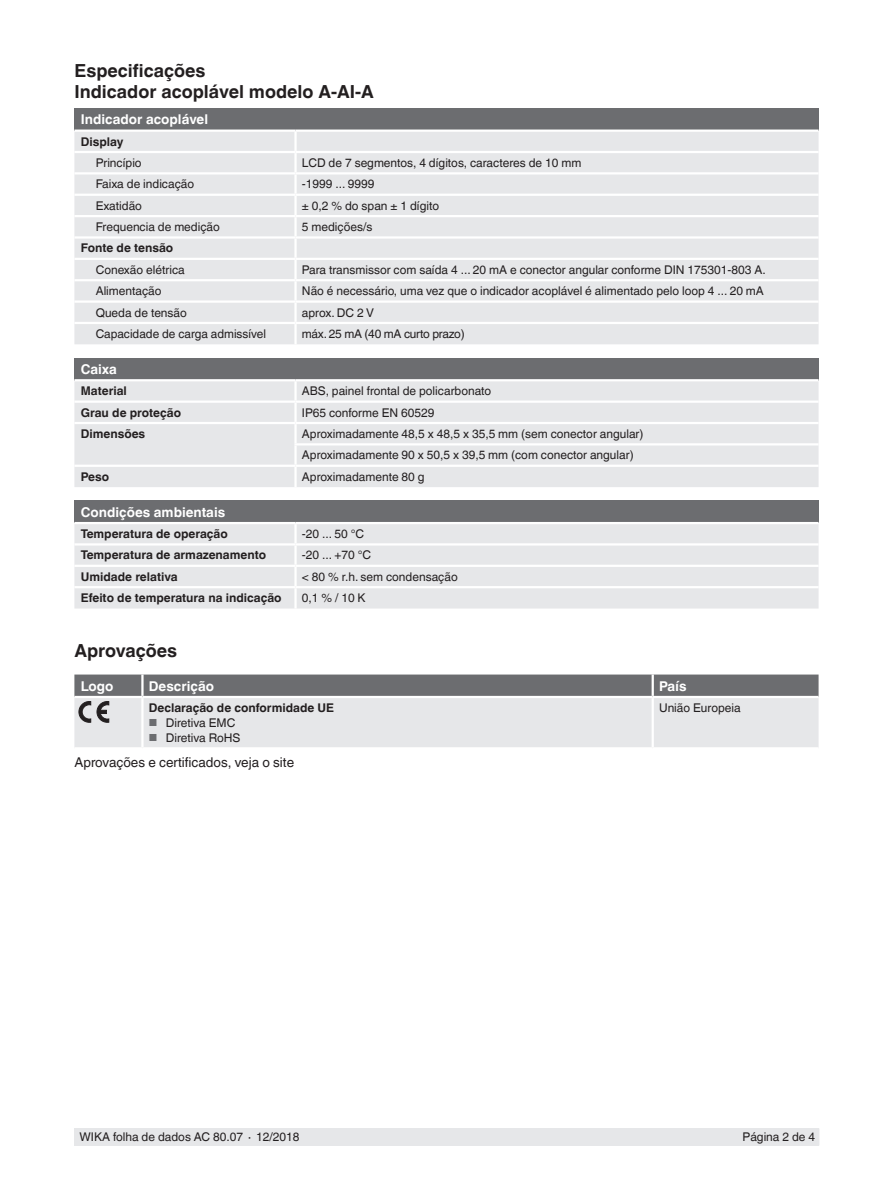
<style>
.page{position:relative;width:893px;height:1188px;background:#fff}
.page>*{position:absolute;margin:0;border:0;box-sizing:border-box;transform-origin:0 0}
.t1{font:700 18px/21px "Helvetica World";color:#231f20}
.t2{font:700 13.5px "Helvetica World";color:#fff}
.t3{font:13.5px "Helvetica World";color:#231f20}
.t4{font:12px/21.3px "Helvetica World";color:#231f20}
.t5{font:700 12px "Helvetica World";color:#231f20}
.t6{font:12px "Helvetica World";letter-spacing:-.02em;color:#231f20}
.s1{font-size:10.2px;color:#6c6d70}
</style>
<div class="page">
<div style="left:75px;top:1128px;width:744px;height:17px;background:#e6e7e9"></div>
<div style="left:74px;top:108px;width:745px;height:23px;background:#6c6d70"></div>
<div style="left:74px;top:132px;width:745px;height:212px;background:#e6e7e9"></div>
<hr style="left:74px;top:130px;width:222px;height:2px;background:#fff">
<hr style="left:296px;top:130px;width:523px;height:2px;background:#fff">
<hr style="left:294px;top:132px;width:3px;height:19px;background:#fff">
<hr style="left:74px;top:151px;width:222px;height:2px;background:#fff">
<hr style="left:296px;top:151px;width:523px;height:2px;background:#fff">
<hr style="left:294px;top:153px;width:3px;height:19px;background:#fff">
<hr style="left:74px;top:172px;width:222px;height:3px;background:#fff">
<hr style="left:296px;top:172px;width:523px;height:3px;background:#fff">
<hr style="left:294px;top:175px;width:3px;height:19px;background:#fff">
<hr style="left:74px;top:194px;width:222px;height:2px;background:#fff">
<hr style="left:296px;top:194px;width:523px;height:2px;background:#fff">
<hr style="left:294px;top:196px;width:3px;height:19px;background:#fff">
<hr style="left:74px;top:215px;width:222px;height:2px;background:#fff">
<hr style="left:296px;top:215px;width:523px;height:2px;background:#fff">
<hr style="left:294px;top:217px;width:3px;height:19px;background:#fff">
<hr style="left:74px;top:236px;width:222px;height:3px;background:#fff">
<hr style="left:296px;top:236px;width:523px;height:3px;background:#fff">
<hr style="left:294px;top:239px;width:3px;height:19px;background:#fff">
<hr style="left:74px;top:258px;width:222px;height:2px;background:#fff">
<hr style="left:296px;top:258px;width:523px;height:2px;background:#fff">
<hr style="left:294px;top:260px;width:3px;height:19px;background:#fff">
<hr style="left:74px;top:279px;width:222px;height:2px;background:#fff">
<hr style="left:296px;top:279px;width:523px;height:2px;background:#fff">
<hr style="left:294px;top:281px;width:3px;height:19px;background:#fff">
<hr style="left:74px;top:300px;width:222px;height:3px;background:#fff">
<hr style="left:296px;top:300px;width:523px;height:3px;background:#fff">
<hr style="left:294px;top:303px;width:3px;height:19px;background:#fff">
<hr style="left:74px;top:322px;width:222px;height:2px;background:#fff">
<hr style="left:296px;top:322px;width:523px;height:2px;background:#fff">
<hr style="left:294px;top:324px;width:3px;height:20px;background:#fff">
<div style="left:74px;top:358px;width:745px;height:22px;background:#6c6d70"></div>
<div style="left:74px;top:381px;width:745px;height:106px;background:#e6e7e9"></div>
<hr style="left:74px;top:379px;width:222px;height:2px;background:#fff">
<hr style="left:296px;top:379px;width:523px;height:2px;background:#fff">
<hr style="left:294px;top:381px;width:3px;height:20px;background:#fff">
<hr style="left:74px;top:401px;width:222px;height:2px;background:#fff">
<hr style="left:296px;top:401px;width:523px;height:2px;background:#fff">
<hr style="left:294px;top:403px;width:3px;height:19px;background:#fff">
<hr style="left:74px;top:422px;width:222px;height:2px;background:#fff">
<hr style="left:296px;top:422px;width:523px;height:2px;background:#fff">
<hr style="left:294px;top:424px;width:3px;height:19px;background:#fff">
<hr style="left:294px;top:443px;width:525px;height:3px;background:#fff">
<hr style="left:294px;top:446px;width:3px;height:19px;background:#fff">
<hr style="left:74px;top:465px;width:222px;height:2px;background:#fff">
<hr style="left:296px;top:465px;width:523px;height:2px;background:#fff">
<hr style="left:294px;top:467px;width:3px;height:20px;background:#fff">
<div style="left:74px;top:501px;width:745px;height:22px;background:#6c6d70"></div>
<div style="left:74px;top:524px;width:745px;height:85px;background:#e6e7e9"></div>
<hr style="left:74px;top:522px;width:222px;height:2px;background:#fff">
<hr style="left:296px;top:522px;width:523px;height:2px;background:#fff">
<hr style="left:294px;top:524px;width:3px;height:19px;background:#fff">
<hr style="left:74px;top:543px;width:222px;height:3px;background:#fff">
<hr style="left:296px;top:543px;width:523px;height:3px;background:#fff">
<hr style="left:294px;top:546px;width:3px;height:19px;background:#fff">
<hr style="left:74px;top:565px;width:222px;height:2px;background:#fff">
<hr style="left:296px;top:565px;width:523px;height:2px;background:#fff">
<hr style="left:294px;top:567px;width:3px;height:19px;background:#fff">
<hr style="left:74px;top:586px;width:222px;height:2px;background:#fff">
<hr style="left:296px;top:586px;width:523px;height:2px;background:#fff">
<hr style="left:294px;top:588px;width:3px;height:21px;background:#fff">
<svg style="left:74px;top:675px;width:745px;height:72px;background:#c2c3c5"></svg>
<h1 class="t1" style="left:74px;top:60px;width:301px">Especificações<br>Indicador acoplável modelo A-AI-A</h1>
<p class="t2" style="left:81px;top:112px;width:129px">Indicador acoplável</p>
<p class="t5" style="left:81px;top:134px;width:44px">Display</p>
<p class="t4" style="left:96px;top:152px;width:48px">Princípio</p>
<p class="t4" style="left:302px;top:152px;width:281px">LCD de 7 segmentos, 4 dígitos, caracteres de 10 mm</p>
<p class="t4" style="left:96px;top:174px;width:100px">Faixa de indicação</p>
<p class="t4" style="left:302px;top:174px;width:74px">-1999 ... 9999</p>
<p class="t4" style="left:96px;top:195px;width:48px">Exatidão</p>
<p class="t4" style="left:302px;top:195px;width:139px">± 0,2 % do span ± 1 dígito</p>
<p class="t4" style="left:96px;top:216px;width:126px">Frequencia de medição</p>
<p class="t4" style="left:302px;top:216px;width:72px">5 medições/s</p>
<p class="t5" style="left:81px;top:241px;width:94px">Fonte de tensão</p>
<p class="t4" style="left:96px;top:259px;width:91px">Conexão elétrica</p>
<p class="t4" style="left:302px;top:259px;width:465px">Para transmissor com saída 4 ... 20 mA e conector angular conforme DIN 175301-803 A.</p>
<p class="t4" style="left:96px;top:280px;width:67px">Alimentação</p>
<p class="t4" style="left:302px;top:280px;width:464px">Não é necessário, uma vez que o indicador acoplável é alimentado pelo loop 4 ... 20 mA</p>
<p class="t4" style="left:96px;top:302px;width:93px">Queda de tensão</p>
<p class="t4" style="left:302px;top:302px;width:74px">aprox. DC 2 V</p>
<p class="t4" style="left:96px;top:323px;width:172px">Capacidade de carga admissível</p>
<p class="t6" style="left:302px;top:327px;width:164px">máx. 25 mA (40 mA curto prazo)</p>
<p class="t2" style="left:81px;top:361px;width:38px">Caixa</p>
<p class="t5" style="left:81px;top:384px;width:48px">Material</p>
<p class="t4" style="left:302px;top:380px;width:191px">ABS, painel frontal de policarbonato</p>
<p class="t5" style="left:81px;top:405px;width:102px">Grau de proteção</p>
<p class="t4" style="left:302px;top:402px;width:134px">IP65 conforme EN 60529</p>
<p class="t5" style="left:81px;top:427px;width:66px">Dimensões</p>
<p class="t4" style="left:302px;top:423px;width:343px">Aproximadamente 48,5 x 48,5 x 35,5 mm (sem conector angular)<br>Aproximadamente 90 x 50,5 x 39,5 mm (com conector angular)</p>
<p class="t5" style="left:81px;top:470px;width:30px">Peso</p>
<p class="t4" style="left:302px;top:466px;width:124px">Aproximadamente 80 g</p>
<p class="t2" style="left:81px;top:504px;width:146px">Condições ambientais</p>
<p class="t5" style="left:81px;top:527px;width:149px">Temperatura de operação</p>
<p class="t4" style="left:302px;top:523px;width:64px">-20 ... 50 °C</p>
<p class="t5" style="left:81px;top:548px;width:187px">Temperatura de armazenamento</p>
<p class="t4" style="left:302px;top:545px;width:71px">-20 ... +70 °C</p>
<p class="t5" style="left:81px;top:570px;width:98px">Umidade relativa</p>
<p class="t4" style="left:302px;top:566px;width:157px">&lt; 80 % r.h. sem condensação</p>
<p class="t5" style="left:81px;top:591px;width:202px">Efeito de temperatura na indicação</p>
<p class="t4" style="left:302px;top:587px;width:65px">0,1 % / 10 K</p>
<h1 class="t1" style="left:74px;top:640px;width:104px">Aprovações</h1>
<p class="t2" style="left:81px;top:678px;width:34px">Logo</p>
<p class="t2" style="left:149px;top:678px;width:67px">Descrição</p>
<p class="t2" style="left:659px;top:678px;width:29px">País</p>
<p class="t5" style="left:149px;top:701px;width:187px">Declaração de conformidade UE</p>
<p class="t4" style="left:149px;top:712px;width:88px"><span class="s1">■</span> Diretiva EMC</p>
<p class="t4" style="left:149px;top:727px;width:93px"><span class="s1">■</span> Diretiva RoHS</p>
<p class="t4" style="left:659px;top:697px;width:83px">União Europeia</p>
<p class="t3" style="left:74px;top:755px;width:221px">Aprovações e certificados, veja o site</p>
<p class="t4" style="left:80px;top:1126px;width:221px">WIKA folha de dados AC 80.07 ∙ 12/2018</p>
<p class="t4" style="left:743px;top:1126px;width:74px">Página 2 de 4</p>
</div>
